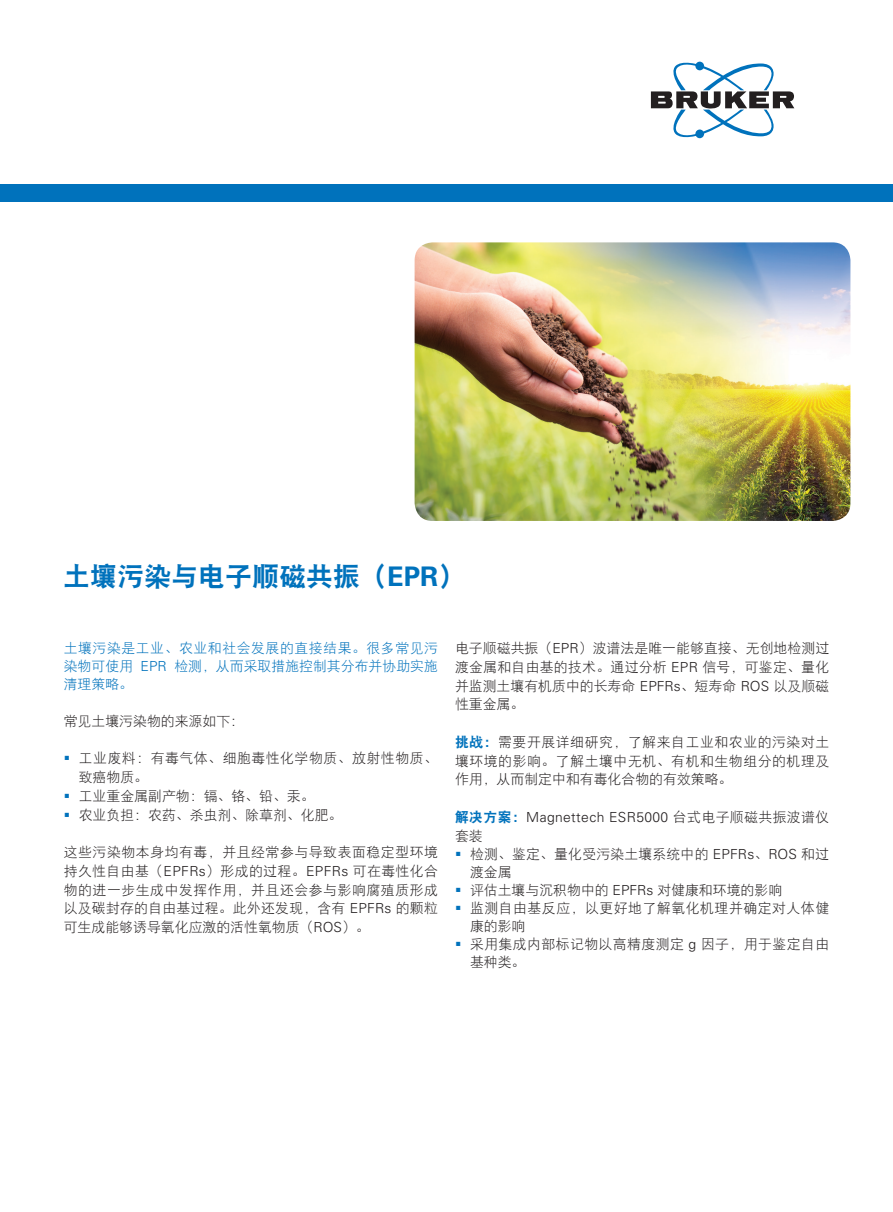
<style>
.page{position:relative;width:893px;height:1212px;background:#fff}
.page>*{position:absolute;margin:0;border:0;box-sizing:border-box;transform-origin:0 0}
.application_headline{font:27px "DFP Hei W9";color:#0072bc}
.application_body{font:13.8px/18.8px "DF Hei W3";letter-spacing:.015em;color:#231f20;text-align:justify}
.application_body-2{font:13.8px/18.8px "DF Hei W3";letter-spacing:.035em;color:#231f20}
.flyer_body{font:13.8px/18px "DF Hei W3";color:#0072bc;text-align:justify}
.application_body-3{font:300 13.8px/18.8px "Univers LT Std";letter-spacing:.025em;color:#231f20}
.s1{font-family:"Univers LT Std";font-weight:700}
.s2{font-family:"Univers LT Std";font-weight:300}
.s3{font-family:"DFP Hei W9";color:#0072bc}
.s4{font-family:"DFP Hei W9";font-weight:400;color:#0072bc}
.s5{font-family:"DF Hei W3";font-weight:400}
</style>
<div class="page">
<div style="left:0;top:184px;width:893px;height:17px;background:#0072bc"></div>
<svg style="left:651px;top:62px;width:143px;height:76px"></svg>
<img style="left:415px;top:242px;width:435px;height:279px">
<p class="application_headline" style="left:63px;top:563px;width:404px">土壤污染与电子顺磁共振（<span class="s1">EPR</span>）</p>
<p class="flyer_body" style="left:64px;top:639px;width:376px">土壤污染是工业、农业和社会发展的直接结果。很多常见污染物可使用 <span class="s2">EPR</span> 检测，从而采取措施控制其分布并协助实施清理策略。</p>
<p class="application_body" style="left:64px;top:711px;width:182px">常见土壤污染物的来源如下：</p>
<p class="application_body-2" style="left:79px;top:749px;width:361px">工业废料：有毒气体、细胞毒性化学物质、放射性物质、致癌物质。</p>
<p class="application_body" style="left:79px;top:786px;width:237px">工业重金属副产物：镉、铬、铅、汞。</p>
<p class="application_body" style="left:79px;top:805px;width:265px">农业负担：农药、杀虫剂、除草剂、化肥。</p>
<p class="application_body" style="left:64px;top:843px;width:376px">这些污染物本身均有毒，并且经常参与导致表面稳定型环境持久性自由基（<span class="s2">EPFRs</span>）形成的过程。<span class="s2">EPFRs</span> 可在毒性化合物的进一步生成中发挥作用，并且还会参与影响腐殖质形成以及碳封存的自由基过程。此外还发现，含有 <span class="s2">EPFRs</span> 的颗粒可生成能够诱导氧化应激的活性氧物质（<span class="s2">ROS</span>）。</p>
<p class="application_body" style="left:455px;top:639px;width:376px">电子顺磁共振（<span class="s2">EPR</span>）波谱法是唯一能够直接、无创地检测过渡金属和自由基的技术。通过分析 <span class="s2">EPR</span> 信号，可鉴定、量化并监测土壤有机质中的长寿命 <span class="s2">EPFRs</span>、短寿命 <span class="s2">ROS</span> 以及顺磁性重金属。</p>
<p class="application_body" style="left:455px;top:732px;width:376px"><span class="s3">挑战：</span>需要开展详细研究，了解来自工业和农业的污染对土壤环境的影响。了解土壤中无机、有机和生物组分的机理及作用，从而制定中和有毒化合物的有效策略。</p>
<p class="application_body-3" style="left:455px;top:807px;width:376px"><span class="s4">解决方案：</span>Magnettech ESR5000 <span class="s5">台式电子顺磁共振波谱仪套装</span></p>
<p class="application_body" style="left:470px;top:845px;width:361px;line-height:18px">检测、鉴定、量化受污染土壤系统中的 <span class="s2">EPFRs</span>、<span class="s2">ROS</span> 和过渡金属</p>
<p class="application_body" style="left:470px;top:880px;width:314px">评估土壤与沉积物中的 <span class="s2">EPFRs</span> 对健康和环境的影响</p>
<p class="application_body-2" style="left:470px;top:899px;width:361px;line-height:18px">监测自由基反应，以更好地了解氧化机理并确定对人体健康的影响</p>
<p class="application_body" style="left:470px;top:935px;width:361px;line-height:18px">采用集成内部标记物以高精度测定 <span class="s2">g</span> 因子，用于鉴定自由基种类。</p>
</div>
